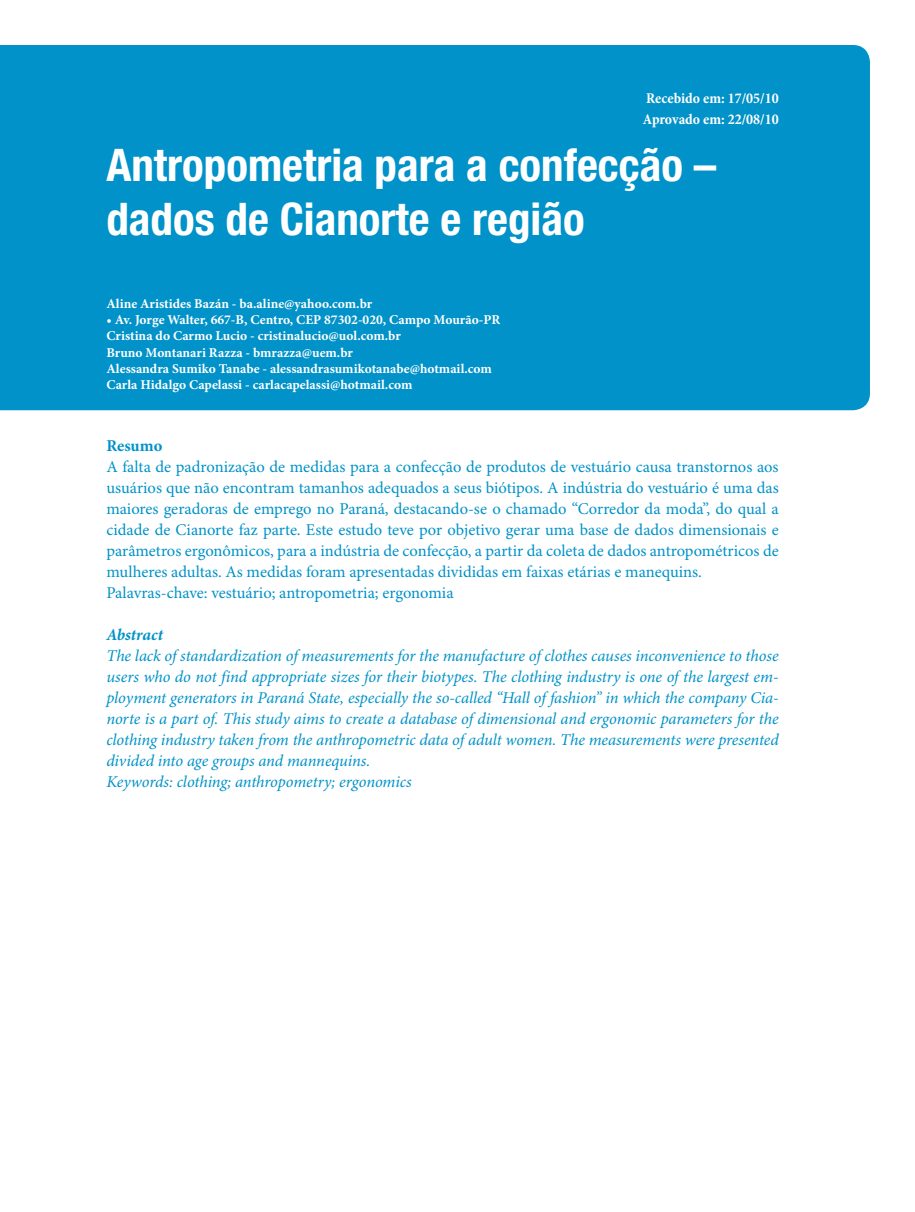
<style>
.page{position:relative;width:915px;height:1212px;background:#fff}
.page>*{position:absolute;margin:0;border:0;box-sizing:border-box;transform-origin:0 0}
.t1{font:700 condensed 45px/54px "Helvetica Neue LT Std";color:#fff}
.t2{font:16.5px/21px "Minion Pro";color:#0092c8}
.t3{font:italic 16.5px/21px "Minion Pro";letter-spacing:-.01em;color:#0092c8}
.t4{font:italic 700 16.5px "Minion Pro";letter-spacing:-.005em;color:#0092c8}
.t5{font:700 16.5px "Minion Pro";color:#0092c8}
.t6{font:700 condensed 15px/21px "Minion Pro";color:#fff}
.t7{font:700 13.5px/16.2px "Minion Pro";color:#fff}
</style>
<div class="page">
<div style="left:0;top:45px;width:869px;height:365px;background:#0092c8"></div>
<p class="t6" style="left:642px;top:89px;width:137px">Recebido em: 17/05/10<br>Aprovado em: 22/08/10</p>
<h1 class="t1" style="left:106px;top:137px;width:611px">Antropometria para a confecção – dados de Cianorte e região</h1>
<p class="t7" style="left:106px;top:296px;width:267px">Aline Aristides Bazán - ba.aline@yahoo.com.br</p>
<p class="t7" style="left:106px;top:312px;width:395px">• Av. Jorge Walter, 667-B, Centro, CEP 87302-020, Campo Mourão-PR Cristina do Carmo Lucio - cristinalucio@uol.com.br<br>Bruno Montanari Razza - bmrazza@uem.br<br>Alessandra Sumiko Tanabe - alessandrasumikotanabe@hotmail.com Carla Hidalgo Capelassi - carlacapelassi@hotmail.com</p>
<p class="t5" style="left:106px;top:436px;width:57px">Resumo</p>
<p class="t2" style="left:106px;top:457px;width:673px">A falta de padronização de medidas para a confecção de produtos de vestuário causa transtornos aos usuários que não encontram tamanhos adequados a seus biótipos. A indústria do vestuário é uma das maiores geradoras de emprego no Paraná, destacando-se o chamado “Corredor da moda”, do qual a cidade de Cianorte faz parte. Este estudo teve por objetivo gerar uma base de dados dimensionais e parâmetros ergonômicos, para a indústria de confecção, a partir da coleta de dados antropométricos de mulheres adultas. As medidas foram apresentadas divididas em faixas etárias e manequins.<br>Palavras-chave: vestuário; antropometria; ergonomia</p>
<p class="t4" style="left:106px;top:625px;width:58px">Abstract</p>
<p class="t3" style="left:106px;top:646px;width:673px">The lack of standardization of measurements for the manufacture of clothes causes inconvenience to those users who do not find appropriate sizes for their biotypes. The clothing industry is one of the largest em&shy;ployment generators in Paraná State, especially the so-called “Hall of fashion” in which the company Cia&shy;norte is a part of. This study aims to create a database of dimensional and ergonomic parameters for the clothing industry taken from the anthropometric data of adult women. The measurements were presented divided into age groups and mannequins.<br>Keywords: clothing; anthropometry; ergonomics</p>
</div>
